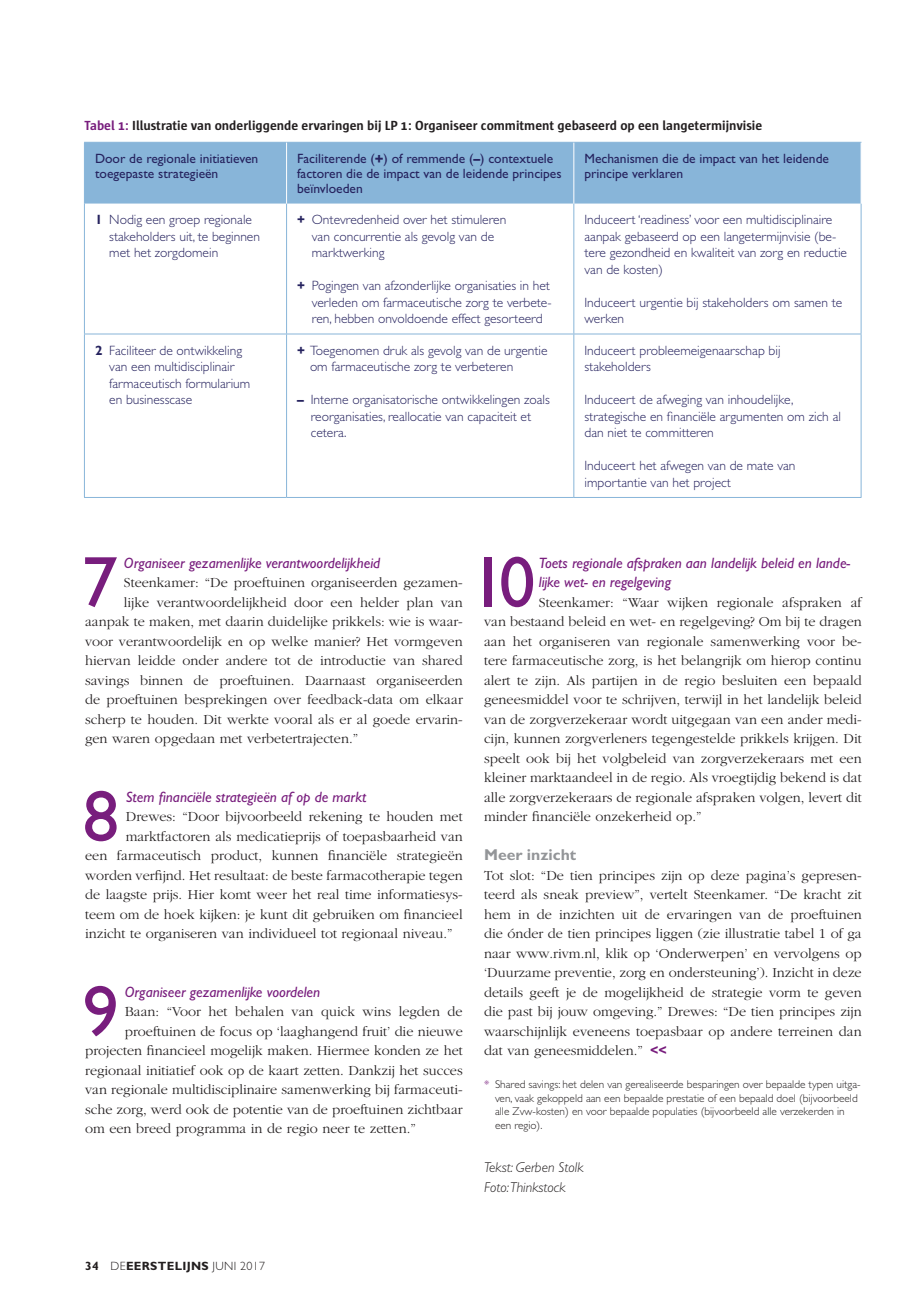
<style>
.page{position:relative;width:915px;height:1306px;background:#fff}
.page>*{position:absolute;margin:0;border:0;box-sizing:border-box;transform-origin:0 0}
.t1{font:72.15px "Gill Sans";color:#781d7d}
.t2{font:700 15.75px "Gill Sans";color:#939598}
.t3{font:italic 15px/19.5px "Gill Sans";color:#781d7d}
.t4{font:300 14.25px/19.5px "Garamond";color:#231f20;text-align:justify}
.t5{font:italic 300 14.25px/19.5px "Gill Sans";color:#231f20}
.t6{font:300 13.5px/16.5px "Gill Sans";color:#26235f}
.t7{font:13.5px/15px "Gill Sans";color:#26235f}
.t8{font:700 13.5px "Sun";color:#231f20}
.t9{font:700 12px "Gill Sans";letter-spacing:.025em;color:#231f20}
.t10{font:300 11.25px/13.5px "Gill Sans";color:#231f20}
.s1{color:#781d7d}
.s2{font-weight:700;font-size:15px}
.s3{font-weight:700}
.s4{font-family:"Gill Sans";font-weight:700;color:#781d7d}
.s5{font-weight:300}
</style>
<div class="page">
<div style="left:85px;top:143px;width:775px;height:60px;background:#88b5d9"></div>
<hr style="left:84px;top:142px;width:202px;height:1px;background:#88b5d9">
<hr style="left:84px;top:143px;width:1px;height:60px;background:#88b5d9">
<hr style="left:286px;top:142px;width:287px;height:1px;background:#88b5d9">
<hr style="left:573px;top:142px;width:288px;height:1px;background:#88b5d9">
<hr style="left:84px;top:203px;width:1px;height:130px;background:#88b5d9">
<hr style="left:860px;top:203px;width:1px;height:130px;background:#88b5d9">
<hr style="left:84px;top:334px;width:1px;height:163px;background:#88b5d9">
<hr style="left:84px;top:497px;width:202px;height:1px;background:#88b5d9">
<hr style="left:286px;top:497px;width:287px;height:1px;background:#88b5d9">
<hr style="left:573px;top:497px;width:288px;height:1px;background:#88b5d9">
<hr style="left:286px;top:203px;width:1px;height:130px;background:#88b5d9">
<hr style="left:573px;top:203px;width:1px;height:130px;background:#88b5d9">
<hr style="left:286px;top:334px;width:1px;height:163px;background:#88b5d9">
<hr style="left:573px;top:334px;width:1px;height:163px;background:#88b5d9">
<hr style="left:286px;top:143px;width:1px;height:60px;background:#fff">
<hr style="left:573px;top:143px;width:1px;height:60px;background:#fff">
<hr style="left:84px;top:333px;width:202px;height:1px;background:#88b5d9">
<hr style="left:286px;top:333px;width:287px;height:1px;background:#88b5d9">
<hr style="left:573px;top:333px;width:288px;height:1px;background:#88b5d9">
<hr style="left:860px;top:334px;width:1px;height:163px;background:#88b5d9">
<p class="t8" style="left:84px;top:118px;width:679px"><span class="s1">Tabel 1:</span> Illustratie van onderliggende ervaringen bij LP 1: Organiseer commitment gebaseerd op een langetermijnvisie</p>
<p class="t7" style="left:95px;top:151px;width:165px">Door de regionale initiatieven toegepaste strategieën</p>
<p class="t7" style="left:297px;top:151px;width:266px">Faciliterende (<span class="s2">+</span>) of remmende (<span class="s3">–</span>) contextuele factoren die de impact van de leidende principes beïnvloeden</p>
<p class="t7" style="left:584px;top:151px;width:246px">Mechanismen die de impact van het leidende principe verklaren</p>
<p class="t6" style="left:109px;top:212px;width:152px;text-indent:-14px"><span class="s3">1</span> Nodig een groep regionale stakeholders uit, te beginnen met het zorgdomein</p>
<p class="t6" style="left:312px;top:212px;width:196px;text-indent:-15px"><span class="s3">+</span> Ontevredenheid over het stimuleren van concurrentie als gevolg van de marktwerking</p>
<p class="t6" style="left:312px;top:278px;width:241px;text-indent:-15px"><span class="s3">+</span> Pogingen van afzonderlijke organisaties in het verleden om farmaceutische zorg te verbete&shy;ren, hebben onvoldoende effect gesorteerd</p>
<p class="t6" style="left:584px;top:212px;width:264px">Induceert ‘readiness’ voor een multidisciplinaire aanpak gebaseerd op een langetermijnvisie (be&shy;tere gezondheid en kwaliteit van zorg en reductie van de kosten)</p>
<p class="t6" style="left:584px;top:294px;width:259px">Induceert urgentie bij stakeholders om samen te werken</p>
<p class="t6" style="left:109px;top:342px;width:142px;text-indent:-14px"><span class="s3">2</span> Faciliteer de ontwikkeling van een multidisciplinair farmaceutisch formularium en businesscase</p>
<p class="t6" style="left:310px;top:342px;width:239px;text-indent:-13px"><span class="s3">+</span> Toegenomen druk als gevolg van de urgentie om farmaceutische zorg te verbeteren</p>
<p class="t6" style="left:310px;top:391px;width:240px;text-indent:-14px"><span class="s3">–</span> Interne organisatorische ontwikkelingen zoals reorganisaties, reallocatie van capaciteit et cetera.</p>
<p class="t6" style="left:584px;top:342px;width:197px">Induceert probleemeigenaarschap bij stakeholders</p>
<p class="t6" style="left:584px;top:391px;width:258px">Induceert de afweging van inhoudelijke, strategische en financiële argumenten om zich al dan niet te committeren</p>
<p class="t6" style="left:584px;top:457px;width:212px">Induceert het afwegen van de mate van importantie van het project</p>
<h1 class="t1" style="left:81px;top:541px;width:38px">7</h1>
<p class="t3" style="left:124px;top:553px;width:258px">Organiseer gezamenlijke verantwoordelijkheid</p>
<p class="t4" style="left:124px;top:573px;width:340px">Steenkamer: “De proeftuinen organiseerden gezamen-</p>
<p class="t4" style="left:124px;top:592px;width:340px">lijke verantwoordelijkheid door een helder plan van</p>
<p class="t4" style="left:85px;top:612px;width:379px">aanpak te maken, met daarin duidelijke prikkels: wie is waar-</p>
<p class="t4" style="left:85px;top:631px;width:379px">voor verantwoordelijk en op welke manier? Het vormgeven</p>
<p class="t4" style="left:85px;top:651px;width:379px">hiervan leidde onder andere tot de introductie van shared</p>
<p class="t4" style="left:85px;top:670px;width:379px">savings binnen de proeftuinen. Daarnaast organiseerden</p>
<p class="t4" style="left:85px;top:690px;width:379px">de proeftuinen besprekingen over feedback-data om elkaar</p>
<p class="t4" style="left:85px;top:709px;width:379px">scherp te houden. Dit werkte vooral als er al goede ervarin-</p>
<p class="t4" style="left:85px;top:729px;width:274px">gen waren opgedaan met verbetertrajecten.”</p>
<h1 class="t1" style="left:83px;top:775px;width:38px">8</h1>
<p class="t3" style="left:126px;top:787px;width:242px">Stem financiële strategieën af op de markt</p>
<p class="t4" style="left:126px;top:807px;width:338px">Drewes: “Door bijvoorbeeld rekening te houden met</p>
<p class="t4" style="left:126px;top:826px;width:338px">marktfactoren als medicatieprijs of toepasbaarheid van</p>
<p class="t4" style="left:85px;top:846px;width:379px">een farmaceutisch product, kunnen financiële strategieën</p>
<p class="t4" style="left:85px;top:865px;width:379px">worden verfijnd. Het resultaat: de beste farmacotherapie tegen</p>
<p class="t4" style="left:85px;top:885px;width:379px">de laagste prijs. Hier komt weer het real time informatiesys-</p>
<p class="t4" style="left:85px;top:904px;width:379px">teem om de hoek kijken: je kunt dit gebruiken om financieel</p>
<p class="t4" style="left:85px;top:924px;width:369px">inzicht te organiseren van individueel tot regionaal niveau.”</p>
<h1 class="t1" style="left:82px;top:970px;width:38px">9</h1>
<p class="t3" style="left:125px;top:982px;width:197px">Organiseer gezamenlijke voordelen</p>
<p class="t4" style="left:125px;top:1002px;width:339px">Baan: “Voor het behalen van quick wins legden de</p>
<p class="t4" style="left:125px;top:1021px;width:339px">proeftuinen de focus op ‘laaghangend fruit’ die nieuwe</p>
<p class="t4" style="left:85px;top:1041px;width:379px">projecten financieel mogelijk maken. Hiermee konden ze het</p>
<p class="t4" style="left:85px;top:1060px;width:379px">regionaal initiatief ook op de kaart zetten. Dankzij het succes</p>
<p class="t4" style="left:85px;top:1080px;width:379px">van regionale multidisciplinaire samenwerking bij farmaceuti-</p>
<p class="t4" style="left:85px;top:1099px;width:379px">sche zorg, werd ook de potentie van de proeftuinen zichtbaar</p>
<p class="t4" style="left:85px;top:1119px;width:332px">om een breed programma in de regio neer te zetten.”</p>
<h1 class="t1" style="left:469px;top:541px;width:67px">10</h1>
<p class="t3" style="left:538px;top:553px;width:313px">Toets regionale afspraken aan landelijk beleid en lande&shy;lijke wet- en regelgeving</p>
<p class="t4" style="left:484px;top:592px;width:379px;text-indent:55px">Steenkamer: “Waar wijken regionale afspraken af van bestaand beleid en wet- en regelgeving? Om bij te dragen aan het organiseren van regionale samenwerking voor be&shy;tere farmaceutische zorg, is het belangrijk om hierop continu alert te zijn. Als partijen in de regio besluiten een bepaald geneesmiddel voor te schrijven, terwijl in het landelijk beleid van de zorgverzekeraar wordt uitgegaan van een ander medi&shy;cijn, kunnen zorgverleners tegengestelde prikkels krijgen. Dit speelt ook bij het volgbeleid van zorgverzekeraars met een kleiner marktaandeel in de regio. Als vroegtijdig bekend is dat alle zorgverzekeraars de regionale afspraken volgen, levert dit minder financiële onzekerheid op.”</p>
<p class="t2" style="left:484px;top:845px;width:94px">Meer inzicht</p>
<p class="t4" style="left:484px;top:865px;width:379px">Tot slot: “De tien principes zijn op deze pagina’s gepresen&shy;teerd als sneak preview”, vertelt Steenkamer. “De kracht zit hem in de inzichten uit de ervaringen van de proeftuinen die ónder de tien principes liggen (zie illustratie tabel 1 of ga naar www.rivm.nl, klik op ‘Onderwerpen’ en vervolgens op ‘Duurzame preventie, zorg en ondersteuning’). Inzicht in deze details geeft je de mogelijkheid de strategie vorm te geven die past bij jouw omgeving.” Drewes: “De tien principes zijn waarschijnlijk eveneens toepasbaar op andere terreinen dan dat van geneesmiddelen.” <span class="s4">&lt;&lt;</span></p>
<p class="t10" style="left:495px;top:1077px;width:367px;text-indent:-11px"><span class="s1">*</span> Shared savings: het delen van gerealiseerde besparingen over bepaalde typen uitga&shy;ven, vaak gekoppeld aan een bepaalde prestatie of een bepaald doel (bijvoorbeeld alle Zvw-kosten) en voor bepaalde populaties (bijvoorbeeld alle verzekerden in een regio).</p>
<p class="t5" style="left:484px;top:1157px;width:101px">Tekst: Gerben Stolk<br>Foto: Thinkstock</p>
<p class="t9" style="left:85px;top:1258px;width:181px">34 <span class="s5">DE</span>EERSTELIJNS <span class="s5">JUNI 2017</span></p>
</div>
